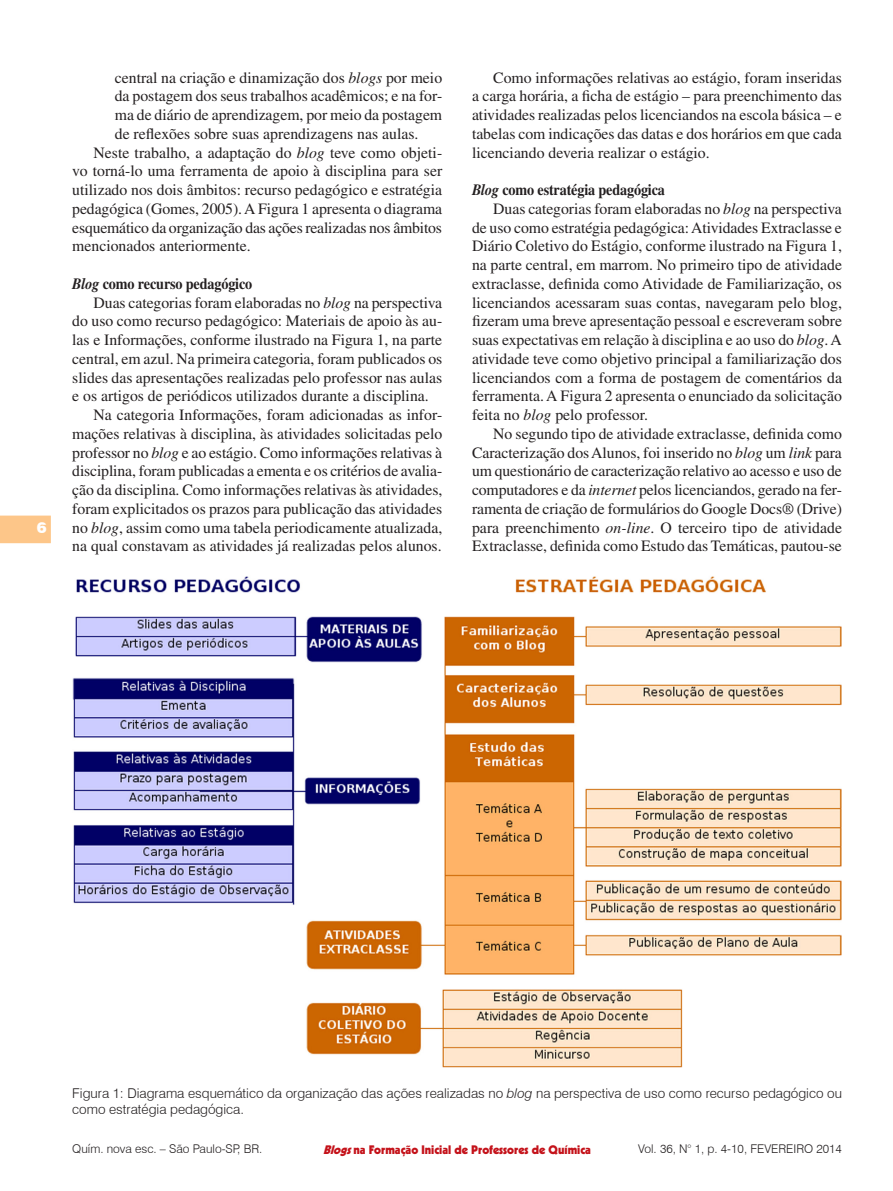
<style>
.page{position:relative;width:893px;height:1191px;background:#fff}
.page>*{position:absolute;margin:0;border:0;box-sizing:border-box;transform-origin:0 0}
.Tabulação{font:15.75px/18.8px "Times";color:#231f20;text-align:justify}
.Sub_sub_seção{font:700 15.75px "Times";letter-spacing:-.01em;color:#231f20;scale:.9 1}
.t1{font:900 15px "Swiss 721 BT";color:#fff}
.Figura{font:300 13.5px/16.2px "Swiss 721 BT";color:#231f20}
.t2{font:300 12px "Swiss 721 BT";color:#231f20}
.t3{font:900 12px "Kabel";color:#c4121a}
.s1{font-style:italic}
</style>
<div class="page">
<svg style="left:0;top:515px;width:51px;height:28px"></svg>
<img style="left:72px;top:576px;width:770px;height:491px">
<p class="t1" style="left:37px;top:518px;width:11px">6</p>
<p class="Tabulação" style="left:115px;top:68px;width:329px">central na criação e dinamização dos <span class="s1">blogs</span> por meio da postagem dos seus trabalhos acadêmicos; e na for&shy;ma de diário de aprendizagem, por meio da postagem de reflexões sobre suas aprendizagens nas aulas.</p>
<p class="Tabulação" style="left:72px;top:143px;width:371px;text-indent:21px">Neste trabalho, a adaptação do <span class="s1">blog</span> teve como objeti&shy;vo torná-lo uma ferramenta de apoio à disciplina para ser utilizado nos dois âmbitos: recurso pedagógico e estratégia pedagógica (Gomes, 2005). A Figura 1 apresenta o diagrama esquemático da organização das ações realizadas nos âmbitos mencionados anteriormente.</p>
<p class="Sub_sub_seção" style="left:72px;top:274px;width:202px"><span class="s1">Blog</span> como recurso pedagógico</p>
<p class="Tabulação" style="left:72px;top:293px;width:371px;text-indent:21px">Duas categorias foram elaboradas no <span class="s1">blog</span> na perspectiva do uso como recurso pedagógico: Materiais de apoio às au&shy;las e Informações, conforme ilustrado na Figura 1, na parte central, em azul. Na primeira categoria, foram publicados os slides das apresentações realizadas pelo professor nas aulas e os artigos de periódicos utilizados durante a disciplina.</p>
<p class="Tabulação" style="left:72px;top:405px;width:372px;text-indent:21px">Na categoria Informações, foram adicionadas as infor&shy;mações relativas à disciplina, às atividades solicitadas pelo professor no <span class="s1">blog</span> e ao estágio. Como informações relativas à disciplina, foram publicadas a ementa e os critérios de avalia&shy;ção da disciplina. Como informações relativas às atividades, foram explicitados os prazos para publicação das atividades no <span class="s1">blog</span>, assim como uma tabela periodicamente atualizada, na qual constavam as atividades já realizadas pelos alunos.</p>
<p class="Tabulação" style="left:472px;top:68px;width:371px;text-indent:21px">Como informações relativas ao estágio, foram inseridas a carga horária, a ficha de estágio – para preenchimento das atividades realizadas pelos licenciandos na escola básica – e tabelas com indicações das datas e dos horários em que cada licenciando deveria realizar o estágio.</p>
<p class="Sub_sub_seção" style="left:472px;top:180px;width:216px"><span class="s1">Blog</span> como estratégia pedagógica</p>
<p class="Tabulação" style="left:472px;top:199px;width:371px;text-indent:21px">Duas categorias foram elaboradas no <span class="s1">blog</span> na perspectiva de uso como estratégia pedagógica: Atividades Extraclasse e Diário Coletivo do Estágio, conforme ilustrado na Figura 1, na parte central, em marrom. No primeiro tipo de atividade extraclasse, definida como Atividade de Familiarização, os licenciandos acessaram suas contas, navegaram pelo blog, fizeram uma breve apresentação pessoal e escreveram sobre suas expectativas em relação à disciplina e ao uso do <span class="s1">blog</span>. A atividade teve como objetivo principal a familiarização dos licenciandos com a forma de postagem de comentários da ferramenta. A Figura 2 apresenta o enunciado da solicitação feita no <span class="s1">blog</span> pelo professor.</p>
<p class="Tabulação" style="left:472px;top:424px;width:372px;text-indent:21px">No segundo tipo de atividade extraclasse, definida como Caracterização dos Alunos, foi inserido no <span class="s1">blog</span> um <span class="s1">link</span> para um questionário de caracterização relativo ao acesso e uso de computadores e da <span class="s1">internet</span> pelos licenciandos, gerado na fer&shy;ramenta de criação de formulários do Google Docs® (Drive) para preenchimento <span class="s1">on-line</span>. O terceiro tipo de atividade Extraclasse, definida como Estudo das Temáticas, pautou-se</p>
<p class="Figura" style="left:72px;top:1085px;width:771px">Figura 1: Diagrama esquemático da organização das ações realizadas no <span class="s1">blog</span> na perspectiva de uso como recurso pedagógico ou como estratégia pedagógica.</p>
<p class="t2" style="left:72px;top:1141px;width:192px">Quím. nova esc. – São Paulo-SP, BR.</p>
<p class="t2" style="left:638px;top:1141px;width:205px">Vol. 36, N° 1, p. 4-10, FEVEREIRO 2014</p>
<p class="t3" style="left:323px;top:1141px;width:269px"><span class="s1">Blogs</span>na Formação Inicial de Professores de Química</p>
</div>
